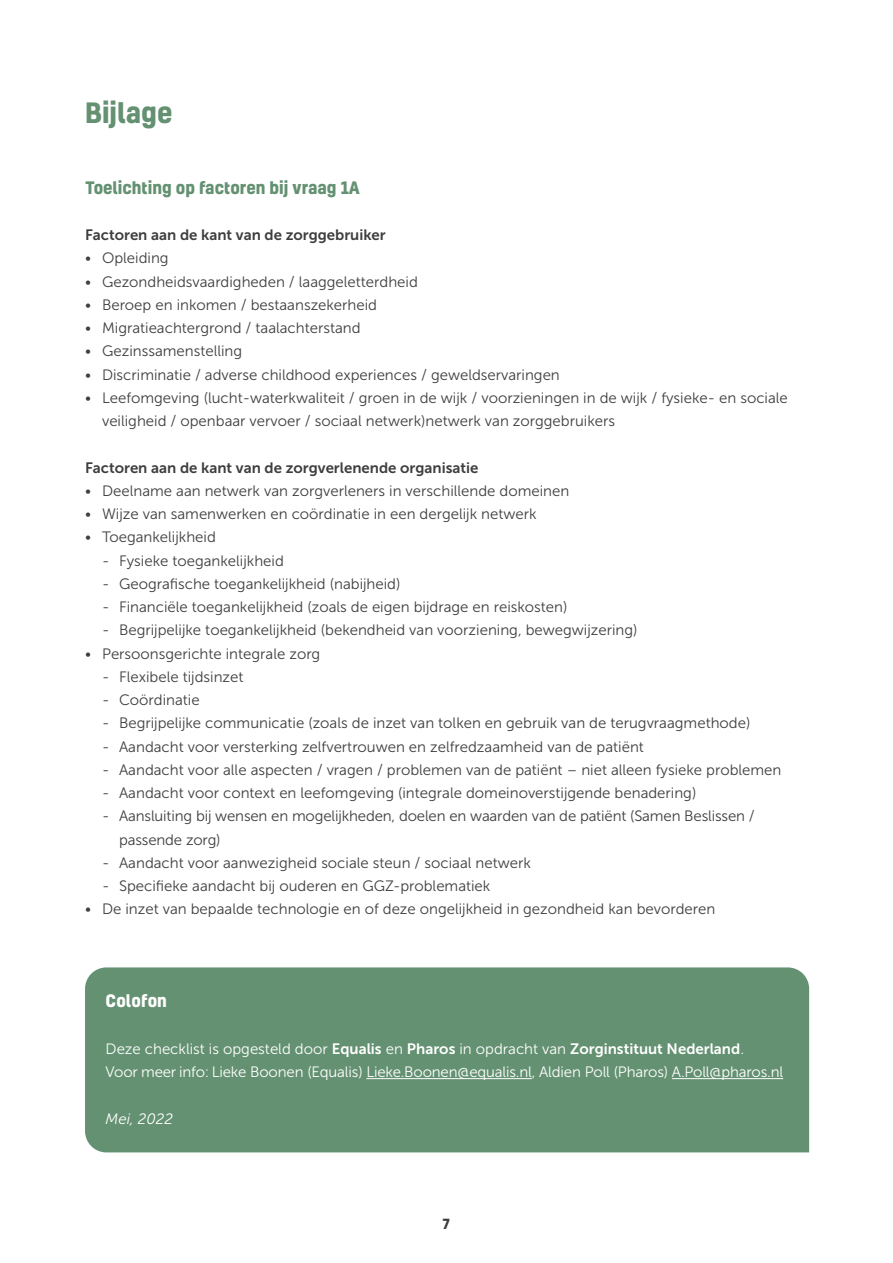
<style>
.page{position:relative;width:893px;height:1263px;background:#fff}
.page>*{position:absolute;margin:0;border:0;box-sizing:border-box;transform-origin:0 0}
.t1{font:700 27px "Kelson";color:#649172}
.t2{font:700 16.5px "Kelson";color:#649172}
.t3{font:700 16.5px "Kelson";letter-spacing:.01em;color:#fff}
.t4{font:15px/23.2px "Museo Sans 300";color:#3e3e3f}
.t5{font:15px/23.2px "Museo Sans 300";letter-spacing:-.01em;color:#fff}
.t6{font:15px "Museo Sans 700";color:#3e3e3f}
.t7{font:italic 15px "Museo Sans 300";color:#fff}
.t8{font:700 13.5px "Kelson";color:#3e3e3f}
.s1{font-family:"Museo Sans 700"}
</style>
<div class="page">
<div style="left:85px;top:967px;width:724px;height:185px;background:#649172"></div>
<hr style="left:366px;top:1078px;width:166px;height:1px;background:#fff">
<hr style="left:672px;top:1078px;width:111px;height:1px;background:#fff">
<h1 class="t1" style="left:85px;top:93px;width:89px">Bijlage</h1>
<p class="t2" style="left:85px;top:175px;width:276px">Toelichting op factoren bij vraag 1A</p>
<p class="t6" style="left:85px;top:226px;width:302px">Factoren aan de kant van de zorggebruiker</p>
<p class="t4" style="left:85px;top:247px;width:85px">• Opleiding</p>
<p class="t4" style="left:85px;top:270px;width:334px">• Gezondheidsvaardigheden / laaggeletterdheid</p>
<p class="t4" style="left:85px;top:293px;width:294px">• Beroep en inkomen / bestaanszekerheid</p>
<p class="t4" style="left:85px;top:316px;width:277px">• Migratieachtergrond / taalachterstand</p>
<p class="t4" style="left:85px;top:340px;width:159px">• Gezinssamenstelling</p>
<p class="t4" style="left:85px;top:363px;width:476px">• Discriminatie / adverse childhood experiences / geweldservaringen</p>
<p class="t4" style="left:102px;top:386px;width:687px;text-indent:-17px">• Leefomgeving (lucht-waterkwaliteit / groen in de wijk / voorzieningen in de wijk / fysieke- en sociale veiligheid / openbaar vervoer / sociaal netwerk)netwerk van zorggebruikers</p>
<p class="t6" style="left:85px;top:459px;width:395px">Factoren aan de kant van de zorgverlenende organisatie</p>
<p class="t4" style="left:85px;top:479px;width:486px">• Deelname aan netwerk van zorgverleners in verschillende domeinen</p>
<p class="t4" style="left:85px;top:502px;width:453px">• Wijze van samenwerken en coördinatie in een dergelijk netwerk</p>
<p class="t4" style="left:85px;top:526px;width:132px">• Toegankelijkheid</p>
<p class="t4" style="left:102px;top:549px;width:183px">- Fysieke toegankelijkheid</p>
<p class="t4" style="left:102px;top:572px;width:300px">- Geografische toegankelijkheid (nabijheid)</p>
<p class="t4" style="left:102px;top:595px;width:467px">- Financiële toegankelijkheid (zoals de eigen bijdrage en reiskosten)</p>
<p class="t4" style="left:102px;top:619px;width:537px">- Begrijpelijke toegankelijkheid (bekendheid van voorziening, bewegwijzering)</p>
<p class="t4" style="left:85px;top:642px;width:237px">• Persoonsgerichte integrale zorg</p>
<p class="t4" style="left:102px;top:665px;width:143px">- Flexibele tijdsinzet</p>
<p class="t4" style="left:102px;top:688px;width:99px">- Coördinatie</p>
<p class="t4" style="left:102px;top:712px;width:650px">- Begrijpelijke communicatie (zoals de inzet van tolken en gebruik van de terugvraagmethode)</p>
<p class="t4" style="left:102px;top:735px;width:543px">- Aandacht voor versterking zelfvertrouwen en zelfredzaamheid van de patiënt</p>
<p class="t4" style="left:102px;top:758px;width:681px">- Aandacht voor alle aspecten / vragen / problemen van de patiënt – niet alleen fysieke problemen</p>
<p class="t4" style="left:102px;top:781px;width:596px">- Aandacht voor context en leefomgeving (integrale domeinoverstijgende benadering)</p>
<p class="t4" style="left:119px;top:805px;width:637px;text-indent:-17px">- Aansluiting bij wensen en mogelijkheden, doelen en waarden van de patiënt (Samen Beslissen / passende zorg)</p>
<p class="t4" style="left:102px;top:851px;width:430px">- Aandacht voor aanwezigheid sociale steun / sociaal netwerk</p>
<p class="t4" style="left:102px;top:874px;width:390px">- Specifieke aandacht bij ouderen en GGZ-problematiek</p>
<p class="t4" style="left:85px;top:898px;width:632px">• De inzet van bepaalde technologie en of deze ongelijkheid in gezondheid kan bevorderen</p>
<p class="t3" style="left:106px;top:989px;width:63px">Colofon</p>
<p class="t5" style="left:106px;top:1037px;width:679px">Deze checklist is opgesteld door <span class="s1">Equalis</span> en <span class="s1">Pharos</span> in opdracht van <span class="s1">Zorginstituut Nederland</span>.<br>Voor meer info: Lieke Boonen (Equalis) Lieke.Boonen@equalis.nl, Aldien Poll (Pharos) A.Poll@pharos.nl</p>
<p class="t7" style="left:106px;top:1110px;width:69px">Mei, 2022</p>
<p class="t8" style="left:443px;top:1214px;width:9px">7</p>
</div>
